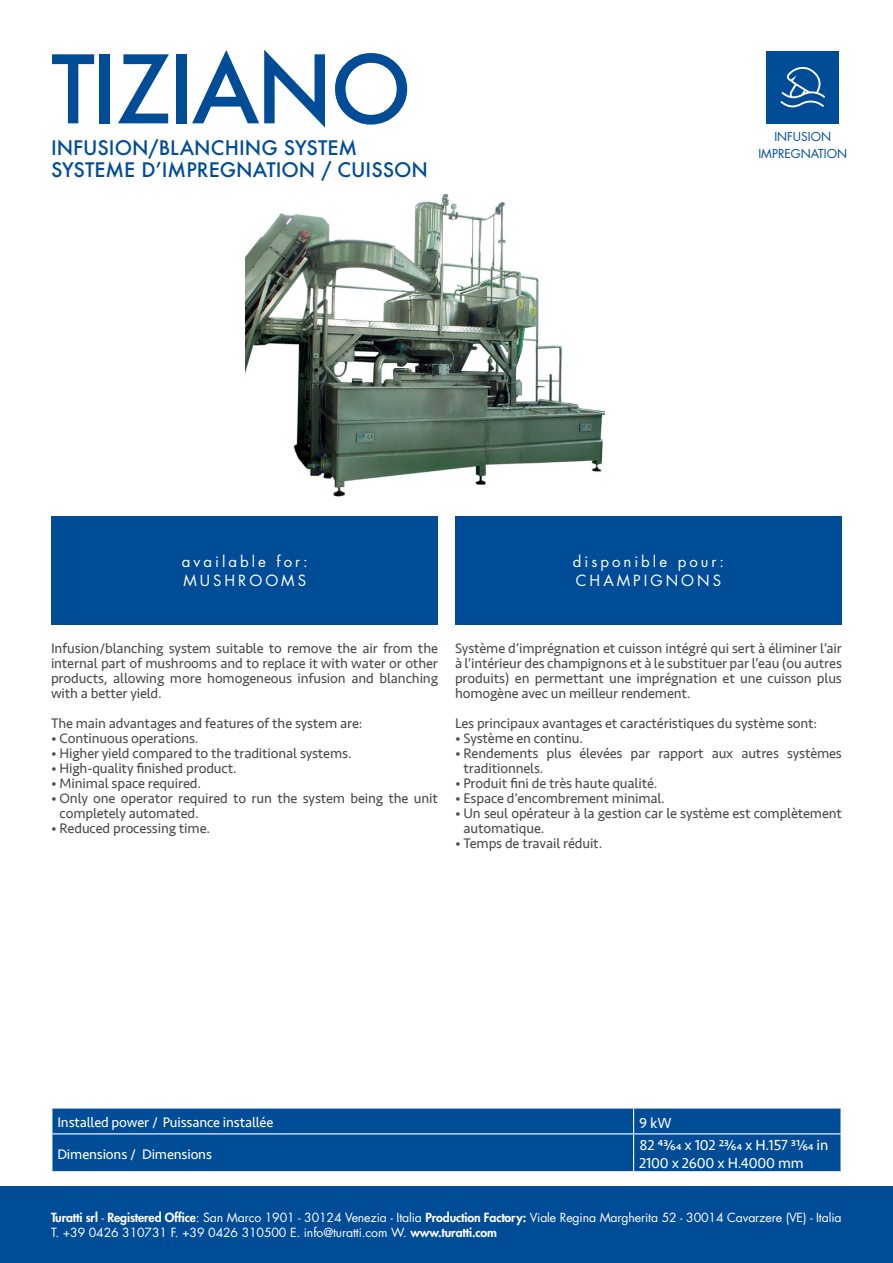
<style>
.page{position:relative;width:893px;height:1263px;background:#fff}
.page>*{position:absolute;margin:0;border:0;box-sizing:border-box;transform-origin:0 0}
.t1{font:500 91.5px "Futura";letter-spacing:-.04em;color:#004c97}
.denominazione{font:500 19.5px "Futura";color:#004c97}
.t2{font:15px "Seravek";letter-spacing:-.01em;color:#fff}
.materie_prime{font:15px "Futura Std";letter-spacing:.2em;color:#fff}
.testo{font:14.25px/15px "Seravek";letter-spacing:-.01em;color:#4b4c4d}
.elenco_puntato{font:14.25px/15px "Seravek";letter-spacing:-.01em;color:#4b4c4d;text-align:justify}
.t3{font:14.25px "Seravek";letter-spacing:-.01em;color:#fff}
.t4{font:12.3px "Futura Std";letter-spacing:-.01em;color:#fff}
.categoria{font:12px "Futura Std";color:#004c97}
.s1{font-weight:800}
</style>
<div class="page">
<img style="left:246px;top:194px;width:359px;height:303px">
<div style="left:0;top:1186px;width:893px;height:77px;background:#004c97"></div>
<div style="left:455px;top:516px;width:387px;height:109px;background:#004c97"></div>
<div style="left:51px;top:516px;width:387px;height:109px;background:#004c97"></div>
<div style="left:52px;top:1108px;width:788px;height:63px;background:#004c97"></div>
<hr style="left:51px;top:1133px;width:583px;height:1px;background:#fff">
<hr style="left:634px;top:1133px;width:208px;height:1px;background:#fff">
<svg style="left:633px;top:1108px;width:1px;height:63px"></svg>
<svg style="left:840px;top:1134px;width:2px;height:37px"></svg>
<div style="left:767px;top:51px;width:72px;height:72px;background:#004c97"></div>
<svg style="left:780px;top:67px;width:45px;height:40px"></svg>
<h1 class="t1" style="left:51px;top:27px;width:362px">TIZIANO</h1>
<p class="denominazione" style="left:51px;top:134px;width:308px">INFUSION/BLANCHING SYSTEM</p>
<p class="denominazione" style="left:51px;top:156px;width:378px">SYSTEME D’IMPREGNATION / CUISSON</p>
<p class="categoria" style="left:774px;top:129px;width:58px">INFUSION</p>
<p class="categoria" style="left:758px;top:146px;width:90px">IMPREGNATION</p>
<p class="materie_prime" style="left:182px;top:551px;width:127px">available for:</p>
<p class="materie_prime" style="left:183px;top:571px;width:124px">MUSHROOMS</p>
<p class="materie_prime" style="left:573px;top:551px;width:153px">disponible pour:</p>
<p class="materie_prime" style="left:576px;top:571px;width:147px">CHAMPIGNONS</p>
<p class="elenco_puntato" style="left:51px;top:641px;width:388px">Infusion/blanching system suitable to remove the air from the internal part of mushrooms and to replace it with water or other products, allowing more homogeneous infusion and blanching with a better yield.</p>
<p class="elenco_puntato" style="left:51px;top:716px;width:313px">The main advantages and features of the system are:</p>
<p class="testo" style="left:51px;top:731px;width:149px">• Continuous operations.</p>
<p class="testo" style="left:51px;top:746px;width:302px">• Higher yield compared to the traditional systems.</p>
<p class="testo" style="left:51px;top:761px;width:187px">• High-quality finished product.</p>
<p class="testo" style="left:51px;top:776px;width:152px">• Minimal space required.</p>
<p class="testo" style="left:60px;top:791px;width:380px;text-indent:-9px">• Only one operator required to run the system being the unit completely automated.</p>
<p class="testo" style="left:51px;top:821px;width:161px">• Reduced processing time.</p>
<p class="testo" style="left:455px;top:641px;width:388px;text-align:justify">Système d’imprégnation et cuisson intégré qui sert à éliminer l’air à l’intérieur des champignons et à le substituer par l’eau (ou autres produits) en permettant une imprégnation et une cuisson plus homogène avec un meilleur rendement.</p>
<p class="testo" style="left:455px;top:716px;width:364px">Les principaux avantages et caractéristiques du système sont:</p>
<p class="testo" style="left:455px;top:731px;width:130px">• Système en continu.</p>
<p class="testo" style="left:463px;top:746px;width:380px;text-indent:-9px">• Rendements plus élevées par rapport aux autres systèmes traditionnels.</p>
<p class="testo" style="left:455px;top:776px;width:204px">• Produit fini de très haute qualité.</p>
<p class="testo" style="left:455px;top:791px;width:211px">• Espace d’encombrement minimal.</p>
<p class="testo" style="left:463px;top:806px;width:380px;text-indent:-9px">• Un seul opérateur à la gestion car le système est complètement automatique.</p>
<p class="testo" style="left:455px;top:836px;width:149px">• Temps de travail réduit.</p>
<p class="t3" style="left:57px;top:1111px;width:217px">Installed power / Puissance installée</p>
<p class="t3" style="left:57px;top:1144px;width:156px">Dimensions / Dimensions</p>
<p class="t2" style="left:639px;top:1111px;width:34px">9 kW</p>
<p class="t2" style="left:639px;top:1151px;width:166px">2100 x 2600 x H.4000 mm</p>
<p class="t2" style="left:640px;top:1134px;width:190px">82 43⁄64 x 102 23⁄64 x H.157 31⁄64 in</p>
<p class="t4" style="left:51px;top:1210px;width:792px"><span class="s1">Turatti srl</span> - <span class="s1">Registered Office</span>: San Marco 1901 - 30124 Venezia - Italia <span class="s1">Production Factory:</span> Viale Regina Margherita 52 - 30014 Cavarzere (VE) - Italia</p>
<p class="t4" style="left:51px;top:1225px;width:447px">T. +39 0426 310731 F. +39 0426 310500 E. info@turatti.com W. <span class="s1">www.turatti.com</span></p>
</div>
